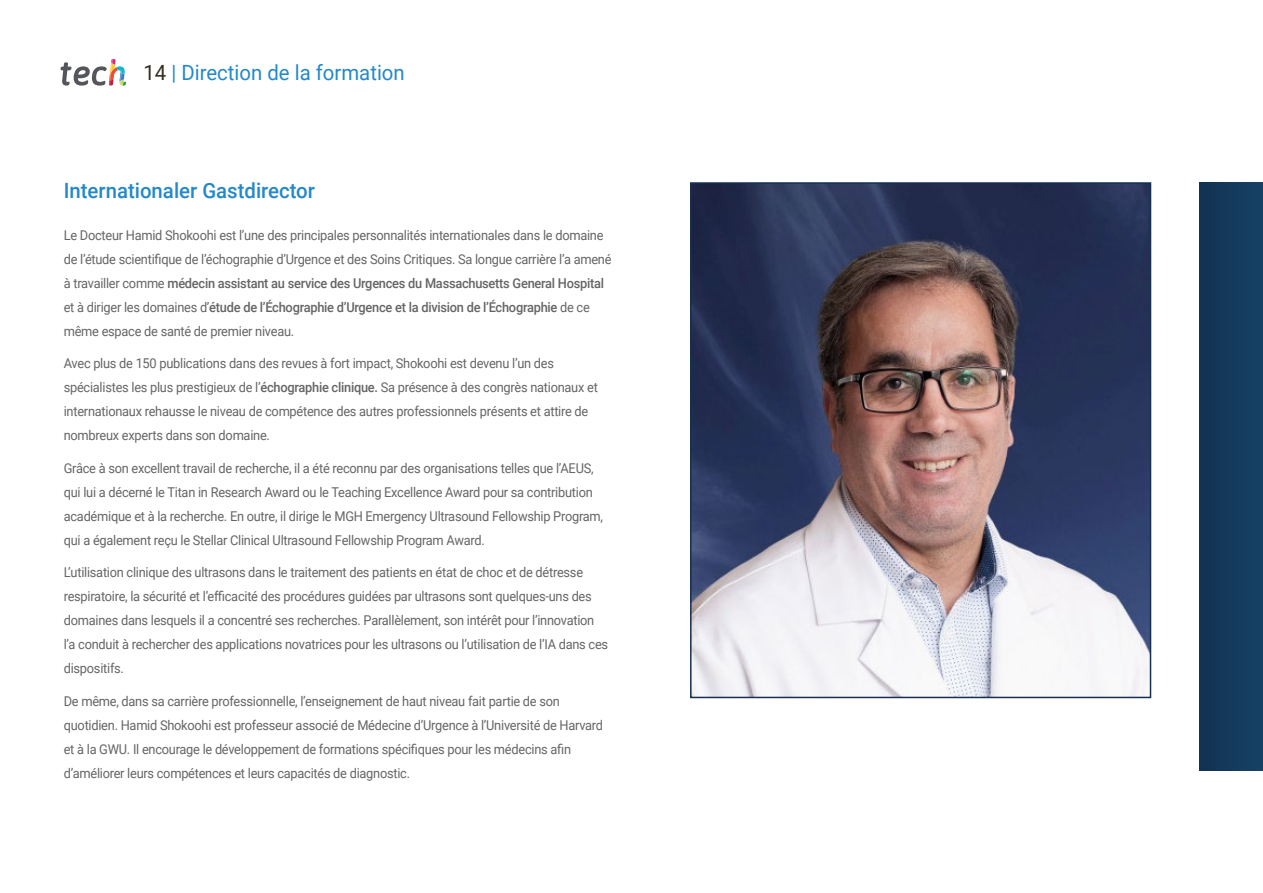
<style>
.page{position:relative;width:1263px;height:893px;background:#fff}
.page>*{position:absolute;margin:0;border:0;box-sizing:border-box;transform-origin:0 0}
.t1{font:500 21px "Roboto";color:#2488c9}
.t2{font:21px "Roboto";color:#2488c9}
.t3{font:13.5px/24px "Roboto";letter-spacing:-.02em;color:#656565;scale:.95 1}
.s1{color:#312e20}
.s2{font-weight:500}
</style>
<div class="page">
<svg style="left:61px;top:59px;width:65px;height:27px"></svg>
<img style="left:693px;top:185px;width:455px;height:510px">
<div style="left:690px;top:182px;width:461px;height:516px;border:2px solid #17304f"></div>
<div style="left:1199px;top:182px;width:64px;height:588px;background:#14395b"></div>
<h1 class="t2" style="left:144px;top:57px;width:263px"><span class="s1">14</span> | Direction de la formation</h1>
<h1 class="t1" style="left:64px;top:176px;width:253px">Internationaler Gastdirector</h1>
<p class="t3" style="left:64px;top:222px;width:578px">Le Docteur Hamid Shokoohi est l’une des principales personnalités internationales dans le domaine de l’étude scientifique de l’échographie d’Urgence et des Soins Critiques. Sa longue carrière l’a amené à travailler comme <span class="s2">médecin assistant au service des Urgences du Massachusetts General Hospital </span>et à diriger les domaines d’<span class="s2">étude de l’Échographie d’Urgence et la division de l’Échographie</span> de ce même espace de santé de premier niveau.</p>
<p class="t3" style="left:64px;top:351px;width:564px">Avec plus de 150 publications dans des revues à fort impact, Shokoohi est devenu l’un des spécialistes les plus prestigieux de l’<span class="s2">échographie clinique.</span> Sa présence à des congrès nationaux et internationaux rehausse le niveau de compétence des autres professionnels présents et attire de nombreux experts dans son domaine.</p>
<p class="t3" style="left:64px;top:455px;width:569px">Grâce à son excellent travail de recherche, il a été reconnu par des organisations telles que l’AEUS, qui lui a décerné le Titan in Research Award ou le Teaching Excellence Award pour sa contribution académique et à la recherche. En outre, il dirige le MGH Emergency Ultrasound Fellowship Program, qui a également reçu le Stellar Clinical Ultrasound Fellowship Program Award.</p>
<p class="t3" style="left:64px;top:560px;width:574px">L’utilisation clinique des ultrasons dans le traitement des patients en état de choc et de détresse respiratoire, la sécurité et l’efficacité des procédures guidées par ultrasons sont quelques-uns des domaines dans lesquels il a concentré ses recherches. Parallèlement, son intérêt pour l’innovation l’a conduit à rechercher des applications novatrices pour les ultrasons ou l’utilisation de l’IA dans ces dispositifs.</p>
<p class="t3" style="left:64px;top:688px;width:569px">De même, dans sa carrière professionnelle, l’enseignement de haut niveau fait partie de son quotidien. Hamid Shokoohi est professeur associé de Médecine d’Urgence à l’Université de Harvard et à la GWU. Il encourage le développement de formations spécifiques pour les médecins afin d’améliorer leurs compétences et leurs capacités de diagnostic.</p>
</div>
